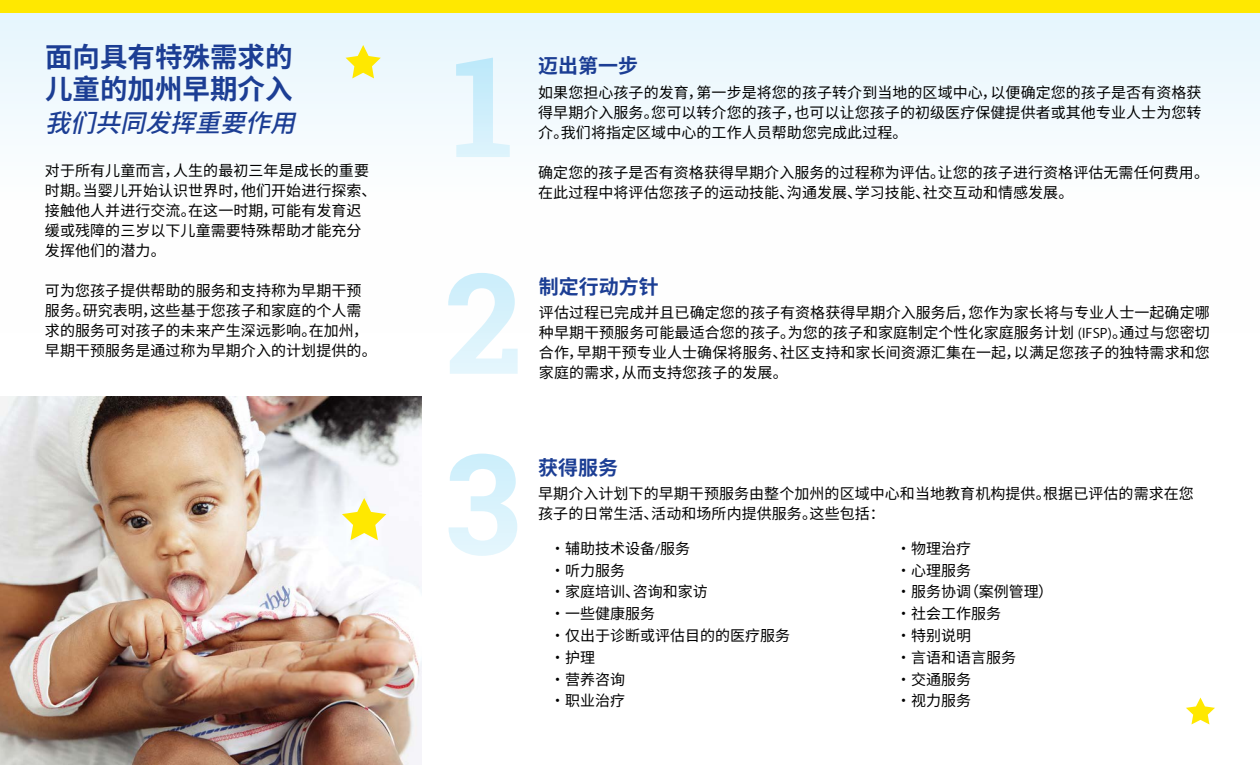
<style>
.page{position:relative;width:1260px;height:765px;background:#fff}
.page>*{position:absolute;margin:0;border:0;box-sizing:border-box;transform-origin:0 0}
.t1{font:700 27.5px/32.5px "Source Han Sans SC";color:#1c3e94}
.t2{font:italic 500 25px "Source Han Sans SC";color:#1c3e94}
.t3{font:700 20px "Source Han Sans SC";color:#1c3e94}
.t4{font:15px/20px "Source Han Sans SC";letter-spacing:.005em;color:#000}
.s1{font-family:"Myriad Apple Text"}
</style>
<div class="page">
<div style="left:0;top:0;width:1260px;height:333px;background:linear-gradient(to bottom,#e8f6fd,#fffffe)"></div>
<div style="left:0;top:0;width:1260px;height:13px;background:#ffe800"></div>
<svg style="left:456px;top:58px;width:54px;height:99px"></svg>
<svg style="left:448px;top:273px;width:70px;height:101px"></svg>
<svg style="left:448px;top:454px;width:69px;height:102px"></svg>
<svg style="left:1186px;top:698px;width:29px;height:26px"></svg>
<svg style="left:346px;top:45px;width:35px;height:33px"></svg>
<img style="left:0;top:396px;width:421px;height:369px">
<svg style="left:342px;top:498px;width:44px;height:42px"></svg>
<h1 class="t1" style="left:45px;top:41px;width:249px">面向具有特殊需求的儿童的加州早期介入</h1>
<h2 class="t2" style="left:45px;top:109px;width:267px">我们共同发挥重要作用</h2>
<p class="t4" style="left:45px;top:161px;width:333px">对于所有儿童而言，人生的最初三年是成长的重要时期。当婴儿开始认识世界时，他们开始进行探索、接触他人并进行交流。在这一时期，可能有发育迟缓或残障的三岁以下儿童需要特殊帮助才能充分发挥他们的潜力。</p>
<p class="t4" style="left:45px;top:281px;width:333px">可为您孩子提供帮助的服务和支持称为早期干预服务。研究表明，这些基于您孩子和家庭的个人需求的服务可对孩子的未来产生深远影响。在加州，早期干预服务是通过称为早期介入的计划提供的。</p>
<h3 class="t3" style="left:538px;top:55px;width:101px">迈出第一步</h3>
<p class="t4" style="left:538px;top:82px;width:665px;text-align:justify">如果您担心孩子的发育，第一步是将您的孩子转介到当地的区域中心，以便确定您的孩子是否有资格获得早期介入服务。您可以转介您的孩子，也可以让您孩子的初级医疗保健提供者或其他专业人士为您转介。我们将指定区域中心的工作人员帮助您完成此过程。</p>
<p class="t4" style="left:538px;top:162px;width:672px">确定您的孩子是否有资格获得早期介入服务的过程称为评估。让您的孩子进行资格评估无需任何费用。在此过程中将评估您孩子的运动技能、沟通发展、学习技能、社交互动和情感发展。</p>
<h3 class="t3" style="left:539px;top:275px;width:121px">制定行动方针</h3>
<p class="t4" style="left:539px;top:303px;width:672px;text-align:justify">评估过程已完成并且已确定您的孩子有资格获得早期介入服务后，您作为家长将与专业人士一起确定哪种早期干预服务可能最适合您的孩子。为您的孩子和家庭制定个性化家庭服务计划 <span class="s1">(IFSP)</span>。通过与您密切合作，早期干预专业人士确保将服务、社区支持和家长间资源汇集在一起，以满足您孩子的独特需求和您家庭的需求，从而支持您孩子的发展。</p>
<h3 class="t3" style="left:538px;top:456px;width:81px">获得服务</h3>
<p class="t4" style="left:538px;top:484px;width:657px">早期介入计划下的早期干预服务由整个加州的区域中心和当地教育机构提供。根据已评估的需求在您孩子的日常生活、活动和场所内提供服务。这些包括：</p>
<p class="t4" style="left:550px;top:539px;width:16px">•</p>
<p class="t4" style="left:550px;top:560px;width:76px">•听力服务</p>
<p class="t4" style="left:550px;top:582px;width:159px">•家庭培训、咨询和家访</p>
<p class="t4" style="left:550px;top:604px;width:106px">•一些健康服务</p>
<p class="t4" style="left:550px;top:626px;width:241px">•仅出于诊断或评估目的的医疗服务</p>
<p class="t4" style="left:550px;top:648px;width:46px">•护理</p>
<p class="t4" style="left:550px;top:669px;width:76px">•营养咨询</p>
<p class="t4" style="left:550px;top:691px;width:76px">•职业治疗</p>
<p class="t4" style="left:896px;top:539px;width:76px">•物理治疗</p>
<p class="t4" style="left:896px;top:560px;width:76px">•心理服务</p>
<p class="t4" style="left:896px;top:582px;width:158px">•服务协调（案例管理）</p>
<p class="t4" style="left:896px;top:604px;width:106px">•社会工作服务</p>
<p class="t4" style="left:896px;top:626px;width:76px">•特别说明</p>
<p class="t4" style="left:896px;top:648px;width:121px">•言语和语言服务</p>
<p class="t4" style="left:896px;top:669px;width:76px">•交通服务</p>
<p class="t4" style="left:896px;top:691px;width:76px">•视力服务</p>
</div>
